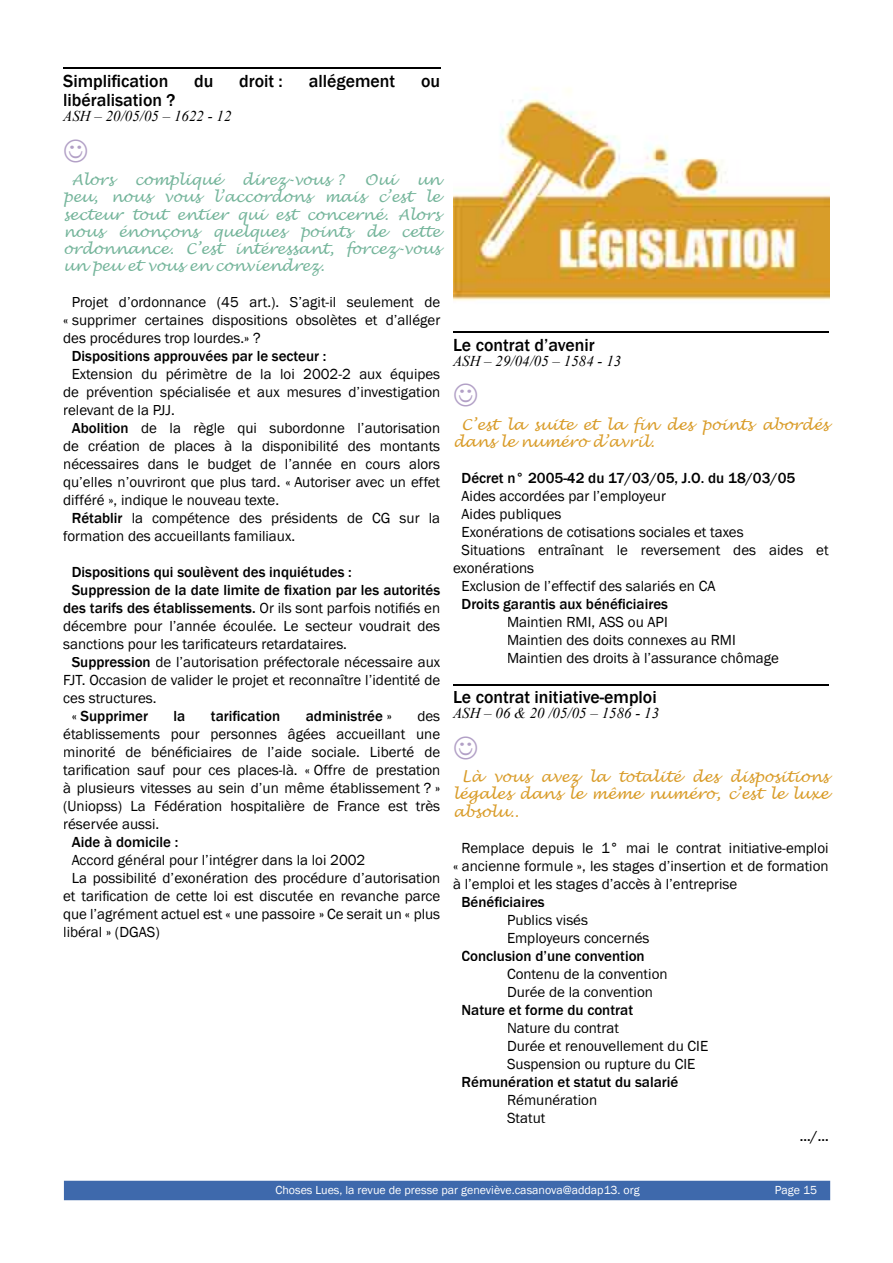
<style>
.page{position:relative;width:893px;height:1263px;background:#fff}
.page>*{position:absolute;margin:0;border:0;box-sizing:border-box;transform-origin:0 0}
.t1{font:500 18px "Franklin Gothic";color:#000}
.t2{font:15px/18px "Franklin Gothic";color:#000}
.t3{font:500 15px "Franklin Gothic";color:#000}
.t4{font:italic 15px/17.2px "Lucida Handwriting";color:#75b59b;text-align:justify}
.t5{font:italic 15px/17.2px "Lucida Handwriting";color:#d99c29}
.t6{font:italic 15px "Times New Roman";color:#000}
.t7{font:12px "Franklin Gothic";color:#fff}
.s1{font-weight:500}
.s2{font-weight:400}
</style>
<div class="page">
<div style="left:64px;top:1181px;width:766px;height:19px;background:#3e69ac"></div>
<hr style="left:63px;top:67px;width:377px;height:2px;background:#000">
<hr style="left:453px;top:331px;width:376px;height:2px;background:#000">
<hr style="left:453px;top:684px;width:376px;height:1px;background:#000">
<img style="left:453px;top:88px;width:376px;height:213px">
<p class="t1" style="left:63px;top:70px;width:107px">Simplification</p>
<p class="t1" style="left:194px;top:70px;width:21px">du</p>
<p class="t1" style="left:239px;top:70px;width:45px">droit :</p>
<p class="t1" style="left:309px;top:70px;width:88px">allégement</p>
<p class="t1" style="left:421px;top:70px;width:21px">ou</p>
<p class="t1" style="left:63px;top:89px;width:114px">libéralisation ?</p>
<p class="t6" style="left:63px;top:106px;width:170px">ASH – 20/05/05 – 1622 - 12</p>
<p class="t4" style="left:72px;top:172px;width:44px">Alors</p>
<p class="t4" style="left:134px;top:172px;width:88px">compliqué</p>
<p class="t4" style="left:242px;top:172px;width:103px">direz-vous ?</p>
<p class="t4" style="left:364px;top:172px;width:33px">Oui</p>
<p class="t4" style="left:63px;top:172px;width:379px;text-indent:353px">un peu, nous vous l’accordons mais c’est le secteur tout entier qui est concerné. Alors nous énonçons quelques points de cette ordonnance. C’est intéressant, forcez-vous un peu et vous en conviendrez.</p>
<p class="t2" style="left:63px;top:294px;width:379px;text-align:justify;text-indent:9px">Projet d’ordonnance (45 art.). S’agit-il seulement de « supprimer certaines dispositions obsolètes et d’alléger des procédures trop lourdes.» ?</p>
<p class="t3" style="left:72px;top:347px;width:256px">Dispositions approuvées par le secteur :</p>
<p class="t2" style="left:72px;top:366px;width:370px">Extension du périmètre de la loi 2002-2 aux équipes</p>
<p class="t2" style="left:63px;top:384px;width:379px">de prévention spécialisée et aux mesures d’investigation</p>
<p class="t2" style="left:63px;top:402px;width:113px">relevant de la PJJ.</p>
<p class="t2" style="left:72px;top:420px;width:370px"><span class="s1">Abolition</span> de la règle qui subordonne l’autorisation</p>
<p class="t2" style="left:63px;top:438px;width:379px">de création de places à la disponibilité des montants</p>
<p class="t2" style="left:63px;top:456px;width:379px">nécessaires dans le budget de l’année en cours alors</p>
<p class="t2" style="left:63px;top:474px;width:379px">qu’elles n’ouvriront que plus tard. « Autoriser avec un effet</p>
<p class="t2" style="left:63px;top:492px;width:217px">différé », indique le nouveau texte.</p>
<p class="t2" style="left:72px;top:510px;width:370px"><span class="s1">Rétablir</span> la compétence des présidents de CG sur la</p>
<p class="t2" style="left:63px;top:528px;width:233px">formation des accueillants familiaux.</p>
<p class="t3" style="left:72px;top:563px;width:282px">Dispositions qui soulèvent des inquiétudes :</p>
<p class="t3" style="left:72px;top:581px;width:370px">Suppression de la date limite de fixation par les autorités</p>
<p class="t3" style="left:63px;top:599px;width:379px">des tarifs des établissements. <span class="s2">Or ils sont parfois notifiés en</span></p>
<p class="t2" style="left:63px;top:618px;width:379px">décembre pour l’année écoulée. Le secteur voudrait des</p>
<p class="t2" style="left:63px;top:636px;width:285px">sanctions pour les tarificateurs retardataires.</p>
<p class="t2" style="left:72px;top:654px;width:370px"><span class="s1">Suppression</span> de l’autorisation préfectorale nécessaire aux</p>
<p class="t2" style="left:63px;top:672px;width:379px">FJT. Occasion de valider le projet et reconnaître l’identité de</p>
<p class="t2" style="left:63px;top:690px;width:95px">ces structures.</p>
<p class="t3" style="left:72px;top:707px;width:78px"><span class="s2">«</span> Supprimer</p>
<p class="t3" style="left:174px;top:707px;width:13px">la</p>
<p class="t3" style="left:211px;top:707px;width:71px">tarification</p>
<p class="t3" style="left:306px;top:707px;width:87px">administrée <span class="s2">»</span></p>
<p class="t2" style="left:63px;top:708px;width:379px;text-align:justify;text-indent:354px">des établissements pour personnes âgées accueillant une minorité de bénéficiaires de l’aide sociale. Liberté de tarification sauf pour ces places-là. « Offre de prestation à plusieurs vitesses au sein d’un même établissement ? » (Uniopss) La Fédération hospitalière de France est très réservée aussi.</p>
<p class="t3" style="left:72px;top:833px;width:108px">Aide à domicile :</p>
<p class="t2" style="left:72px;top:852px;width:295px">Accord général pour l’intégrer dans la loi 2002</p>
<p class="t2" style="left:72px;top:870px;width:370px">La possibilité d’exonération des procédure d’autorisation</p>
<p class="t2" style="left:63px;top:888px;width:379px">et tarification de cette loi est discutée en revanche parce</p>
<p class="t2" style="left:63px;top:906px;width:379px">que l’agrément actuel est « une passoire » Ce serait un « plus</p>
<p class="t2" style="left:63px;top:924px;width:98px">libéral » (DGAS)</p>
<p class="t1" style="left:453px;top:334px;width:143px">Le contrat d’avenir</p>
<p class="t6" style="left:453px;top:350px;width:170px">ASH – 29/04/05 – 1584 - 13</p>
<p class="t5" style="left:453px;top:416px;width:377px;text-indent:9px">C’est la suite et la fin des points abordés dans le numéro d’avril.</p>
<p class="t3" style="left:461px;top:469px;width:335px">Décret n° 2005-42 du 17/03/05, J.O. du 18/03/05</p>
<p class="t2" style="left:461px;top:487px;width:206px">Aides accordées par l’employeur</p>
<p class="t2" style="left:461px;top:505px;width:101px">Aides publiques</p>
<p class="t2" style="left:461px;top:523px;width:284px">Exonérations de cotisations sociales et taxes</p>
<p class="t2" style="left:461px;top:541px;width:369px">Situations entraînant le reversement des aides et</p>
<p class="t2" style="left:453px;top:559px;width:83px">exonérations</p>
<p class="t2" style="left:461px;top:577px;width:255px">Exclusion de l’effectif des salariés en CA</p>
<p class="t3" style="left:461px;top:595px;width:208px">Droits garantis aux bénéficiaires</p>
<p class="t2" style="left:507px;top:613px;width:273px">Maintien RMI, ASS ou API<br>Maintien des doits connexes au RMI<br>Maintien des droits à l’assurance chômage</p>
<p class="t1" style="left:453px;top:686px;width:205px">Le contrat initiative-emploi</p>
<p class="t6" style="left:453px;top:703px;width:208px">ASH – 06 &amp; 20 /05/05 – 1586 - 13</p>
<p class="t5" style="left:453px;top:769px;width:377px;text-align:justify;text-indent:9px">Là vous avez la totalité des dispositions légales dans le même numéro, c’est le luxe absolu..</p>
<p class="t2" style="left:453px;top:839px;width:377px;text-align:justify;text-indent:9px">Remplace depuis le 1° mai le contrat initiative-emploi « ancienne formule », les stages d’insertion et de formation à l’emploi et les stages d’accès à l’entreprise</p>
<p class="t3" style="left:461px;top:892px;width:85px">Bénéficiaires</p>
<p class="t2" style="left:507px;top:911px;width:144px">Publics visés<br>Employeurs concernés</p>
<p class="t3" style="left:461px;top:946px;width:185px">Conclusion d’une convention</p>
<p class="t2" style="left:507px;top:965px;width:162px">Contenu de la convention<br>Durée de la convention</p>
<p class="t3" style="left:461px;top:1000px;width:173px">Nature et forme du contrat</p>
<p class="t2" style="left:507px;top:1019px;width:203px">Nature du contrat<br>Durée et renouvellement du CIE<br>Suspension ou rupture du CIE</p>
<p class="t3" style="left:461px;top:1072px;width:218px">Rémunération et statut du salarié</p>
<p class="t2" style="left:507px;top:1091px;width:92px">Rémunération<br>Statut</p>
<p class="t3" style="left:800px;top:1126px;width:30px">.../...</p>
<p class="t7" style="left:275px;top:1182px;width:366px">Choses Lues, la revue de presse par geneviève.casanova@addap13. org</p>
<p class="t7" style="left:775px;top:1182px;width:44px">Page 15</p>
</div>
